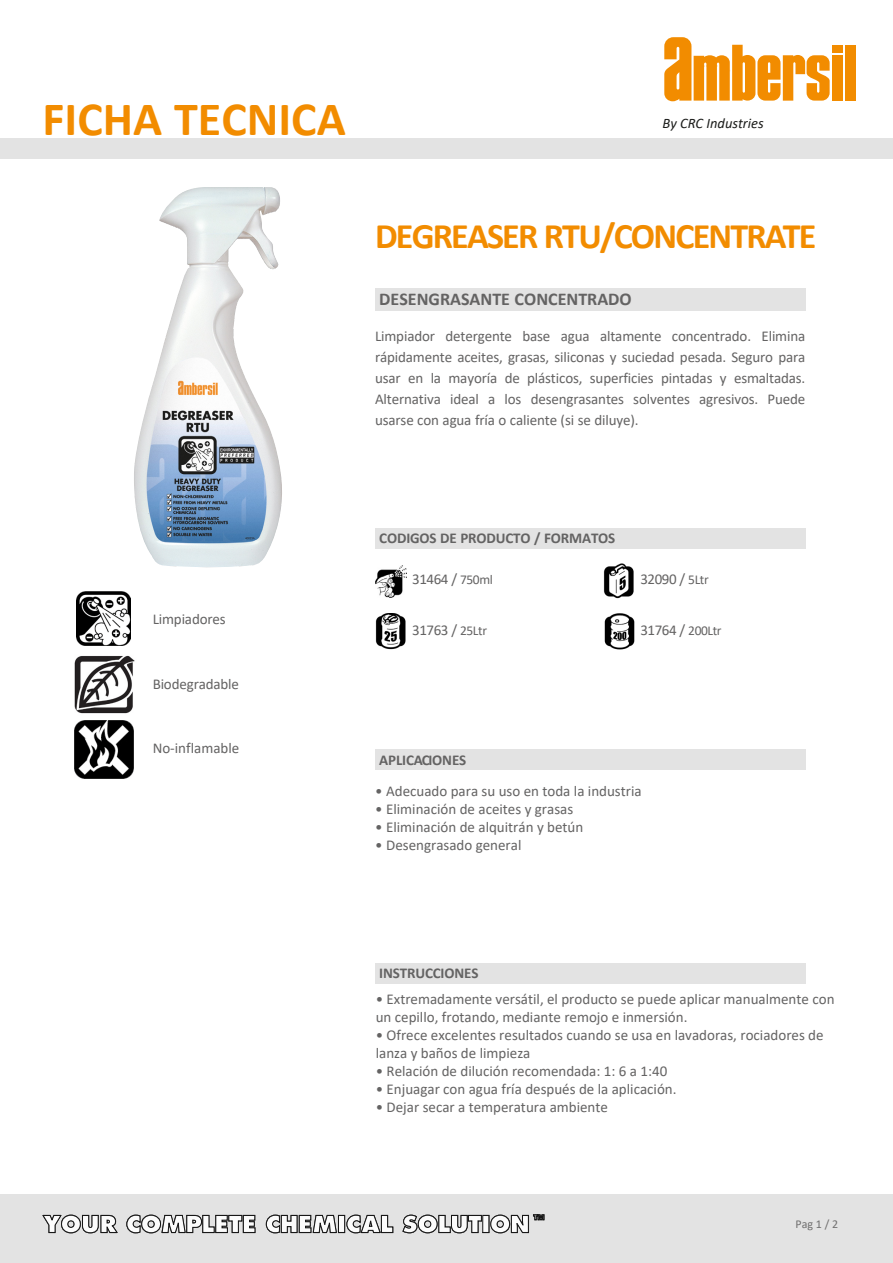
<style>
.page{position:relative;width:893px;height:1263px;background:#fff}
.page>*{position:absolute;margin:0;border:0;box-sizing:border-box;transform-origin:0 0}
.t1{font:700 48px "Calibri";color:#f28c00}
.t2{font:700 36px "Calibri";letter-spacing:-.05em;color:#f28c00}
.t3{font:700 18px "Calibri";color:#646363}
.t4{font:15px/21px "Calibri";color:#646363}
.t5{font:700 15px "Calibri";letter-spacing:-.01em;color:#646363}
.t6{font:italic 14.55px "Calibri";color:#1c1d1b}
.t7{font:12px "Calibri";color:#706f6f}
.s1{font-size:13.5px}
</style>
<div class="page">
<div style="left:375px;top:288px;width:430px;height:22px;background:#e3e3e3"></div>
<div style="left:375px;top:749px;width:430px;height:21px;background:#e3e3e3"></div>
<img style="left:134px;top:187px;width:148px;height:381px">
<div style="left:0;top:1195px;width:893px;height:68px;background:#e3e3e3"></div>
<svg style="left:42px;top:1214px;width:76px;height:19px"></svg>
<svg style="left:126px;top:1214px;width:419px;height:19px"></svg>
<div style="left:375px;top:963px;width:430px;height:20px;background:#e3e3e3"></div>
<div style="left:375px;top:528px;width:430px;height:21px;background:#e3e3e3"></div>
<img style="left:75px;top:720px;width:58px;height:59px">
<img style="left:77px;top:592px;width:54px;height:54px">
<div style="left:0;top:138px;width:893px;height:21px;background:#e3e3e3"></div>
<img style="left:603px;top:563px;width:31px;height:36px">
<img style="left:375px;top:566px;width:31px;height:32px">
<img style="left:74px;top:655px;width:61px;height:59px">
<img style="left:604px;top:613px;width:31px;height:37px">
<img style="left:375px;top:613px;width:31px;height:37px">
<div style="left:845px;top:45px;width:10px;height:56px;background:#f28c00"></div>
<div style="left:832px;top:45px;width:10px;height:7px;background:#f28c00"></div>
<div style="left:832px;top:55px;width:10px;height:46px;background:#f28c00"></div>
<svg style="left:664px;top:37px;width:166px;height:64px"></svg>
<h1 class="t1" style="left:43px;top:85px;width:305px">FICHA TECNICA</h1>
<p class="t6" style="left:663px;top:114px;width:103px">By CRC Industries</p>
<h2 class="t2" style="left:375px;top:210px;width:443px">DEGREASER RTU/CONCENTRATE</h2>
<p class="t3" style="left:379px;top:286px;width:254px">DESENGRASANTE CONCENTRADO</p>
<p class="t4" style="left:375px;top:325px;width:432px;text-align:justify">Limpiador detergente base agua altamente concentrado. Elimina rápidamente aceites, grasas, siliconas y suciedad pesada. Seguro para usar en la mayoría de plásticos, superficies pintadas y esmaltadas.<br>Alternativa ideal a los desengrasantes solventes agresivos. Puede usarse con agua fría o caliente (si se diluye).</p>
<p class="t4" style="left:153px;top:608px;width:75px">Limpiadores</p>
<p class="t4" style="left:153px;top:673px;width:88px">Biodegradable</p>
<p class="t4" style="left:153px;top:738px;width:88px">No-inflamable</p>
<p class="t5" style="left:379px;top:528px;width:238px">CODIGOS DE PRODUCTO / FORMATOS</p>
<p class="t4" style="left:412px;top:568px;width:82px">31464 / <span class="s1">750ml</span></p>
<p class="t4" style="left:640px;top:568px;width:70px">32090 / <span class="s1">5Ltr</span></p>
<p class="t4" style="left:412px;top:619px;width:76px">31763 / <span class="s1">25Ltr</span></p>
<p class="t4" style="left:640px;top:619px;width:83px">31764 / <span class="s1">200Ltr</span></p>
<p class="t5" style="left:379px;top:749px;width:88px">APLICACIONES</p>
<p class="t4" style="left:375px;top:781px;width:268px">• Adecuado para su uso en toda la industria</p>
<p class="t4" style="left:375px;top:799px;width:199px">• Eliminación de aceites y grasas</p>
<p class="t4" style="left:375px;top:817px;width:210px">• Eliminación de alquitrán y betún</p>
<p class="t4" style="left:375px;top:835px;width:148px">• Desengrasado general</p>
<p class="t5" style="left:379px;top:962px;width:101px">INSTRUCCIONES</p>
<p class="t4" style="left:376px;top:990px;width:460px;line-height:18px">• Extremadamente versátil, el producto se puede aplicar manualmente con un cepillo, frotando, mediante remojo e inmersión.</p>
<p class="t4" style="left:376px;top:1026px;width:449px;line-height:18px">• Ofrece excelentes resultados cuando se usa en lavadoras, rociadores de lanza y baños de limpieza</p>
<p class="t4" style="left:376px;top:1060px;width:293px">• Relación de dilución recomendada: 1: 6 a 1:40</p>
<p class="t4" style="left:376px;top:1078px;width:302px">• Enjuagar con agua fría después de la aplicación.</p>
<p class="t4" style="left:376px;top:1096px;width:234px">• Dejar secar a temperatura ambiente</p>
<p class="t7" style="left:795px;top:1215px;width:44px">Pag 1 / 2</p>
</div>
